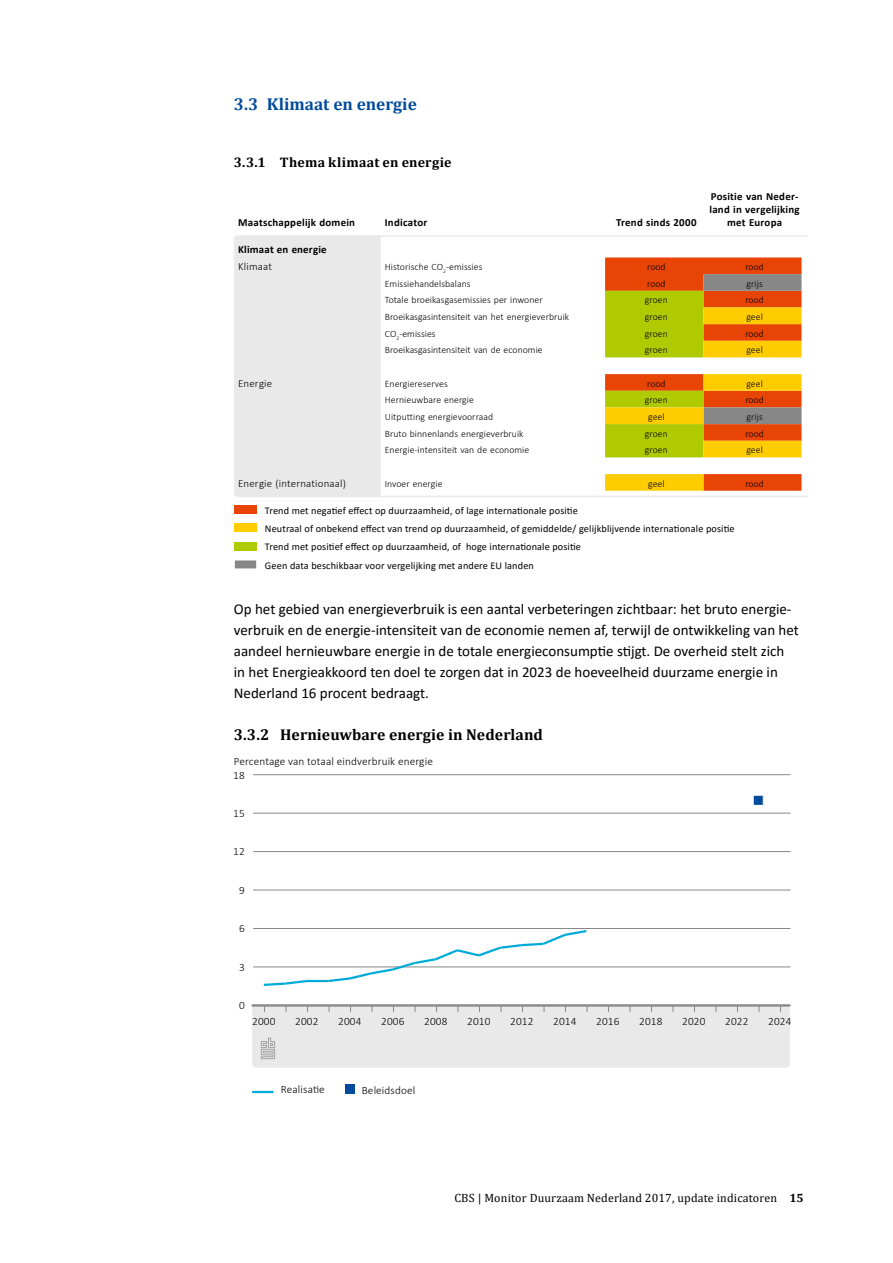
<style>
.page{position:relative;width:893px;height:1263px;background:#fff}
.page>*{position:absolute;margin:0;border:0;box-sizing:border-box;transform-origin:0 0}
.t1{font:700 17.25px "Cambria";color:#004b9c}
.t2{font:700 15.75px "Cambria";letter-spacing:.005em;color:#000}
.t3{font:15px/21px "Calibri";color:#000}
.t4{font:700 13.8px "Cambria";letter-spacing:.025em;color:#000}
.t5{font:12px "Cambria";letter-spacing:.01em;color:#000}
.t6{font:300 11.4px "Calibri";letter-spacing:.01em;color:#000}
.t7{font:300 11.25px "Calibri";letter-spacing:.01em;color:#000}
.t8{font:700 10.8px/13px "Calibri";letter-spacing:.02em;color:#000;text-align:center}
.t9{font:300 10.8px "Calibri";letter-spacing:.015em;color:#000}
.t10{font:10.2px/18.1px "Calibri";letter-spacing:.01em;color:#000}
.t11{font:300 9.75px "Calibri";letter-spacing:.005em;color:#000}
.s1{font-weight:700}
</style>
<div class="page">
<div style="left:605px;top:257px;width:196px;height:17px;background:#e84406"></div>
<svg style="left:605px;top:274px;width:196px;height:217px;background:#daaa35"></svg>
<hr style="left:376px;top:235px;width:432px;height:2px;background:#e9e9e9">
<div style="left:234px;top:235px;width:147px;height:262px;background:#e9e9e9"></div>
<hr style="left:376px;top:496px;width:432px;height:1px;background:#e9e9e9">
<div style="left:235px;top:505px;width:22px;height:9px;background:#e84406"></div>
<div style="left:235px;top:523px;width:22px;height:9px;background:#fc0"></div>
<div style="left:234px;top:542px;width:23px;height:9px;background:#afca00"></div>
<div style="left:234px;top:560px;width:23px;height:9px;background:#868786"></div>
<div style="left:234px;top:560px;width:23px;height:9px;border:1px solid #fff"></div>
<hr style="left:253px;top:967px;width:537px;height:1px;background:#868786">
<hr style="left:253px;top:928px;width:537px;height:1px;background:#868786">
<hr style="left:253px;top:890px;width:537px;height:1px;background:#868786">
<hr style="left:253px;top:851px;width:537px;height:1px;background:#868786">
<hr style="left:253px;top:813px;width:537px;height:1px;background:#868786">
<hr style="left:253px;top:774px;width:537px;height:1px;background:#868786">
<svg style="left:263px;top:979px;width:46px;height:7px"></svg>
<hr style="left:307px;top:980px;width:21px;height:2px;background:#00abd9">
<svg style="left:326px;top:930px;width:263px;height:53px"></svg>
<svg style="left:753px;top:795px;width:11px;height:11px"></svg>
<div style="left:345px;top:1084px;width:9px;height:9px;background:#004b9c"></div>
<hr style="left:252px;top:1091px;width:21px;height:2px;background:#00abd9">
<hr style="left:252px;top:1004px;width:538px;height:2px;background:#868786">
<div style="left:252px;top:1006px;width:538px;height:62px;background:#e9e9e9"></div>
<h1 class="t1" style="left:234px;top:94px;width:184px">3.3 Klimaat en energie</h1>
<h3 class="t4" style="left:234px;top:154px;width:219px">3.3.1 Thema klimaat en energie</h3>
<p class="t8" style="left:238px;top:215px;width:118px">Maatschappelijk domein</p>
<p class="t8" style="left:385px;top:215px;width:44px">Indicator</p>
<p class="t8" style="left:616px;top:215px;width:82px">Trend sinds 2000</p>
<p class="t8" style="left:709px;top:189px;width:92px">Positie van Neder&shy;land in vergelijking met Europa</p>
<p class="t8" style="left:238px;top:243px;width:90px">Klimaat en energie</p>
<p class="t9" style="left:238px;top:260px;width:35px">Klimaat</p>
<p class="t11" style="left:385px;top:261px;width:99px">Historische CO<sub>2</sub>-emissies</p>
<p class="t11" style="left:647px;top:261px;width:20px">rood</p>
<p class="t11" style="left:745px;top:261px;width:20px">rood</p>
<p class="t11" style="left:385px;top:277px;width:87px">Emissiehandelsbalans</p>
<p class="t11" style="left:647px;top:277px;width:20px">rood</p>
<p class="t11" style="left:746px;top:277px;width:18px">grijs</p>
<p class="t11" style="left:385px;top:294px;width:159px">Totale broeikasgasemissies per inwoner</p>
<p class="t11" style="left:645px;top:294px;width:24px">groen</p>
<p class="t11" style="left:745px;top:294px;width:20px">rood</p>
<p class="t11" style="left:385px;top:311px;width:186px">Broeikasgasintensiteit van het energieverbruik</p>
<p class="t11" style="left:645px;top:311px;width:24px">groen</p>
<p class="t11" style="left:746px;top:311px;width:18px">geel</p>
<p class="t11" style="left:385px;top:327px;width:52px">CO<sub>2</sub>-emissies</p>
<p class="t11" style="left:645px;top:327px;width:24px">groen</p>
<p class="t11" style="left:745px;top:327px;width:20px">rood</p>
<p class="t11" style="left:385px;top:344px;width:159px">Broeikasgasintensiteit van de economie</p>
<p class="t11" style="left:645px;top:344px;width:24px">groen</p>
<p class="t11" style="left:746px;top:344px;width:18px">geel</p>
<p class="t9" style="left:238px;top:376px;width:36px">Energie</p>
<p class="t11" style="left:385px;top:377px;width:64px">Energiereserves</p>
<p class="t11" style="left:647px;top:377px;width:20px">rood</p>
<p class="t11" style="left:746px;top:377px;width:18px">geel</p>
<p class="t11" style="left:385px;top:394px;width:91px">Hernieuwbare energie</p>
<p class="t11" style="left:645px;top:394px;width:24px">groen</p>
<p class="t11" style="left:745px;top:394px;width:20px">rood</p>
<p class="t11" style="left:385px;top:411px;width:110px">Uitputting energievoorraad</p>
<p class="t11" style="left:648px;top:411px;width:18px">geel</p>
<p class="t11" style="left:746px;top:411px;width:18px">grijs</p>
<p class="t11" style="left:385px;top:427px;width:140px">Bruto binnenlands energieverbruik</p>
<p class="t11" style="left:645px;top:427px;width:24px">groen</p>
<p class="t11" style="left:745px;top:427px;width:20px">rood</p>
<p class="t11" style="left:385px;top:444px;width:146px">Energie-intensiteit van de economie</p>
<p class="t11" style="left:645px;top:444px;width:24px">groen</p>
<p class="t11" style="left:746px;top:444px;width:18px">geel</p>
<p class="t9" style="left:238px;top:476px;width:109px">Energie (internationaal)</p>
<p class="t11" style="left:385px;top:477px;width:59px">Invoer energie</p>
<p class="t11" style="left:648px;top:477px;width:18px">geel</p>
<p class="t11" style="left:745px;top:477px;width:20px">rood</p>
<p class="t10" style="left:265px;top:501px;width:471px">Trend met negatief effect op duurzaamheid, of lage internationale positie<br>Neutraal of onbekend effect van trend op duurzaamheid, of gemiddelde/ gelijkblijvende internationale positie Trend met positief effect op duurzaamheid, of hoge internationale positie<br>Geen data beschikbaar voor vergelijking met andere EU landen</p>
<p class="t3" style="left:234px;top:598px;width:567px">Op het gebied van energieverbruik is een aantal verbeteringen zichtbaar: het bruto energie&shy;verbruik en de energie-intensiteit van de economie nemen af, terwijl de ontwikkeling van het aandeel hernieuwbare energie in de totale energieconsumptie stijgt. De overheid stelt zich in het Energieakkoord ten doel te zorgen dat in 2023 de hoeveelheid duurzame energie in Nederland 16 procent bedraagt.</p>
<h2 class="t2" style="left:234px;top:724px;width:311px">3.3.2 Hernieuwbare energie in Nederland</h2>
<p class="t7" style="left:234px;top:754px;width:201px">Percentage van totaal eindverbruik energie</p>
<p class="t7" style="left:233px;top:768px;width:13px">18</p>
<p class="t7" style="left:233px;top:806px;width:13px">15</p>
<p class="t7" style="left:233px;top:845px;width:13px">12</p>
<p class="t7" style="left:239px;top:883px;width:7px">9</p>
<p class="t7" style="left:239px;top:922px;width:7px">6</p>
<p class="t7" style="left:239px;top:960px;width:7px">3</p>
<p class="t7" style="left:239px;top:998px;width:7px">0</p>
<p class="t6" style="left:252px;top:1014px;width:25px">2000</p>
<p class="t6" style="left:295px;top:1014px;width:25px">2002</p>
<p class="t6" style="left:338px;top:1014px;width:25px">2004</p>
<p class="t6" style="left:381px;top:1014px;width:25px">2006</p>
<p class="t6" style="left:424px;top:1014px;width:25px">2008</p>
<p class="t6" style="left:467px;top:1014px;width:25px">2010</p>
<p class="t6" style="left:510px;top:1014px;width:25px">2012</p>
<p class="t6" style="left:553px;top:1014px;width:25px">2014</p>
<p class="t6" style="left:596px;top:1014px;width:25px">2016</p>
<p class="t6" style="left:639px;top:1014px;width:25px">2018</p>
<p class="t6" style="left:682px;top:1014px;width:25px">2020</p>
<p class="t6" style="left:725px;top:1014px;width:25px">2022</p>
<p class="t6" style="left:768px;top:1014px;width:25px">2024</p>
<p class="t7" style="left:281px;top:1082px;width:45px">Realisatie</p>
<p class="t7" style="left:362px;top:1083px;width:55px">Beleidsdoel</p>
<p class="t5" style="left:454px;top:1191px;width:351px">CBS | Monitor Duurzaam Nederland 2017, update indicatoren <span class="s1">15</span></p>
</div>
